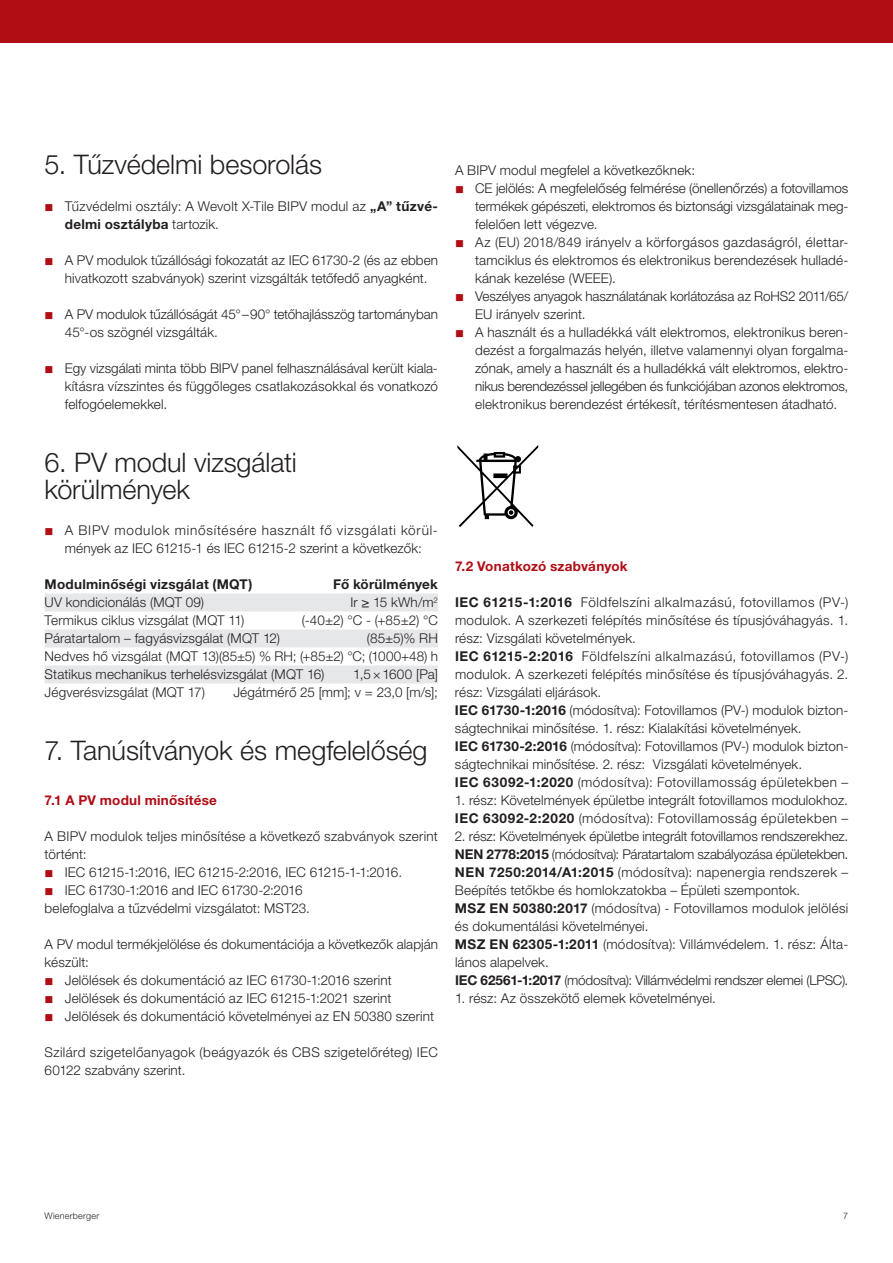
<style>
.page{position:relative;width:893px;height:1263px;background:#fff}
.page>*{position:absolute;margin:0;border:0;box-sizing:border-box;transform-origin:0 0}
.t1{font:300 27px/27px "Helvetica Neue LT Pro";letter-spacing:-.005em;color:#231f20}
.t2{font:300 13.5px/18px "Helvetica Neue LT Pro";letter-spacing:.01em;color:#231f20}
.t3{font:300 13.5px/18px "Helvetica Neue LT Pro";letter-spacing:.05em;color:#231f20;text-align:center}
.t4{font:300 13.5px "Helvetica Neue LT Pro";letter-spacing:-.025em;color:#231f20}
.t5{font:700 13.5px "Helvetica Neue LT Pro";letter-spacing:.015em;color:#b00d15}
.t6{font:700 13.5px "Helvetica Neue LT Pro";letter-spacing:.015em;color:#231f20}
.t7{font:300 9px "Helvetica Neue LT Pro";letter-spacing:.03em;color:#231f20}
.s1{color:#b00d15}
.s2{font-weight:700}
</style>
<div class="page">
<div style="left:0;top:0;width:893px;height:43px;background:#b00d15"></div>
<div style="left:45px;top:593px;width:393px;height:18px;background:#e6e7e9"></div>
<div style="left:45px;top:629px;width:393px;height:18px;background:#e6e7e9"></div>
<div style="left:45px;top:665px;width:393px;height:18px;background:#e6e7e9"></div>
<svg style="left:457px;top:445px;width:81px;height:82px"></svg>
<h1 class="t1" style="left:45px;top:150px;width:279px">5. Tűzvédelmi besorolás</h1>
<p class="t2" style="left:65px;top:197px;width:375px;text-indent:-20px"><span class="s1">■</span> Tűzvédelmi osztály: A Wevolt X-Tile BIPV modul az <span class="s2">„A” tűzvé&shy;delmi osztályba</span> tartozik.</p>
<p class="t2" style="left:45px;top:251px;width:395px;text-align:center"><span class="s1">■</span> A PV modulok tűzállósági fokozatát az IEC 61730-2 (és az ebben hivatkozott szabványok) szerint vizsgálták tetőfedő anyagként.</p>
<p class="t2" style="left:65px;top:305px;width:375px;text-indent:-20px"><span class="s1">■</span> A PV modulok tűzállóságát 45°–90° tetőhajlásszög tartományban<br>45°-os szögnél vizsgálták.</p>
<p class="t2" style="left:65px;top:359px;width:375px;text-align:justify;text-indent:-20px"><span class="s1">■</span> Egy vizsgálati minta több BIPV panel felhasználásával került kiala&shy;kításra vízszintes és függőleges csatlakozásokkal és vonatkozó felfogóelemekkel.</p>
<h1 class="t1" style="left:45px;top:448px;width:254px">6. PV modul vizsgálati körülmények</h1>
<p class="t3" style="left:45px;top:521px;width:395px"><span class="s1">■</span> A BIPV modulok minősítésére használt fő vizsgálati körül&shy;mények az IEC 61215-1 és IEC 61215-2 szerint a következők:</p>
<p class="t6" style="left:45px;top:576px;width:209px">Modulminőségi vizsgálat (MQT)</p>
<p class="t6" style="left:333px;top:576px;width:106px">Fő körülmények</p>
<p class="t2" style="left:45px;top:593px;width:161px">UV kondicionálás (MQT 09)</p>
<p class="t2" style="left:350px;top:593px;width:89px">Ir ≥ 15 kWh/m<sup>2</sup></p>
<p class="t2" style="left:45px;top:611px;width:201px">Termikus ciklus vizsgálat (MQT 11)</p>
<p class="t2" style="left:302px;top:611px;width:138px">(-40±2) °C - (+85±2) °C</p>
<p class="t2" style="left:45px;top:629px;width:237px">Páratartalom – fagyásvizsgálat (MQT 12)</p>
<p class="t2" style="left:45px;top:629px;width:395px;text-align:justify;text-indent:322px">(85±5)% RH Nedves hő vizsgálat (MQT 13)(85±5) % RH; (+85±2) °C; (1000+48) h Statikus mechanikus terhelésvizsgálat (MQT 16)</p>
<p class="t2" style="left:353px;top:665px;width:86px">1,5×1600 [Pa]</p>
<p class="t2" style="left:45px;top:683px;width:162px">Jégverésvizsgálat (MQT 17)</p>
<p class="t2" style="left:233px;top:683px;width:206px">Jégátmérő 25 [mm]; v = 23,0 [m/s];</p>
<h1 class="t1" style="left:45px;top:736px;width:384px">7. Tanúsítványok és megfelelőség</h1>
<p class="t5" style="left:45px;top:792px;width:174px">7.1 A PV modul minősítése</p>
<p class="t2" style="left:45px;top:827px;width:395px">A BIPV modulok teljes minősítése a következő szabványok szerint történt:</p>
<p class="t4" style="left:45px;top:864px;width:356px"><span class="s1">■</span> IEC 61215-1:2016, IEC 61215-2:2016, IEC 61215-1-1:2016.</p>
<p class="t2" style="left:45px;top:881px;width:264px"><span class="s1">■</span> IEC 61730-1:2016 and IEC 61730-2:2016 belefoglalva a tűzvédelmi vizsgálatot: MST23.</p>
<p class="t2" style="left:45px;top:935px;width:395px">A PV modul termékjelölése és dokumentációja a következők alapján készült:</p>
<p class="t2" style="left:45px;top:971px;width:349px"><span class="s1">■</span> Jelölések és dokumentáció az IEC 61730-1:2016 szerint</p>
<p class="t2" style="left:45px;top:989px;width:348px"><span class="s1">■</span> Jelölések és dokumentáció az IEC 61215-1:2021 szerint</p>
<p class="t2" style="left:45px;top:1007px;width:391px"><span class="s1">■</span> Jelölések és dokumentáció követelményei az EN 50380 szerint</p>
<p class="t2" style="left:45px;top:1043px;width:395px">Szilárd szigetelőanyagok (beágyazók és CBS szigetelőréteg) IEC<br>60122 szabvány szerint.</p>
<p class="t2" style="left:455px;top:161px;width:242px">A BIPV modul megfelel a következőknek:</p>
<p class="t2" style="left:475px;top:179px;width:375px;text-align:justify;text-indent:-20px"><span class="s1">■</span> CE jelölés: A megfelelőség felmérése (önellenőrzés) a fotovillamos termékek gépészeti, elektromos és biztonsági vizsgálatainak meg&shy;felelően lett végezve.</p>
<p class="t2" style="left:475px;top:233px;width:375px;text-align:justify;text-indent:-20px"><span class="s1">■</span> Az (EU) 2018/849 irányelv a körforgásos gazdaságról, élettar&shy;tamciklus és elektromos és elektronikus berendezések hulladé&shy;kának kezelése (WEEE).</p>
<p class="t2" style="left:475px;top:287px;width:375px;text-indent:-20px"><span class="s1">■</span> Veszélyes anyagok használatának korlátozása az RoHS2 2011/65/<br>EU irányelv szerint.</p>
<p class="t2" style="left:475px;top:323px;width:375px;text-align:justify;text-indent:-20px"><span class="s1">■</span> A használt és a hulladékká vált elektromos, elektronikus beren&shy;dezést a forgalmazás helyén, illetve valamennyi olyan forgalma&shy;zónak, amely a használt és a hulladékká vált elektromos, elektro&shy;nikus berendezéssel jellegében és funkciójában azonos elektromos, elektronikus berendezést értékesít, térítésmentesen átadható.</p>
<p class="t5" style="left:455px;top:558px;width:174px">7.2 Vonatkozó szabványok</p>
<p class="t2" style="left:455px;top:593px;width:395px"><span class="s2">IEC 61215-1:2016</span> Földfelszíni alkalmazású, fotovillamos (PV-) modulok. A szerkezeti felépítés minősítése és típusjóváhagyás. 1. rész: Vizsgálati követelmények.<br><span class="s2">IEC 61215-2:2016</span> Földfelszíni alkalmazású, fotovillamos (PV-) modulok. A szerkezeti felépítés minősítése és típusjóváhagyás. 2. rész: Vizsgálati eljárások.<br><span class="s2">IEC 61730-1:2016</span> (módosítva): Fotovillamos (PV-) modulok bizton&shy;ságtechnikai minősítése. 1. rész: Kialakítási követelmények.<br><span class="s2">IEC 61730-2:2016</span> (módosítva): Fotovillamos (PV-) modulok bizton&shy;ságtechnikai minősítése. 2. rész: Vizsgálati követelmények.<br><span class="s2">IEC 63092-1:2020</span> (módosítva): Fotovillamosság épületekben –</p>
<p class="t2" style="left:455px;top:791px;width:395px">1. rész: Követelmények épületbe integrált fotovillamos modulokhoz.<br><span class="s2">IEC 63092-2:2020</span> (módosítva): Fotovillamosság épületekben –</p>
<p class="t2" style="left:455px;top:827px;width:395px">2. rész: Követelmények épületbe integrált fotovillamos rendszerekhez.<br><span class="s2">NEN 2778:2015</span> (módosítva): Páratartalom szabályozása épületekben.<br><span class="s2">NEN 7250:2014/A1:2015</span> (módosítva): napenergia rendszerek – Beépítés tetőkbe és homlokzatokba – Épületi szempontok.<br><span class="s2">MSZ EN 50380:2017</span> (módosítva) - Fotovillamos modulok jelölési és dokumentálási követelményei.<br><span class="s2">MSZ EN 62305-1:2011</span> (módosítva): Villámvédelem. 1. rész: Álta&shy;lános alapelvek.<br><span class="s2">IEC 62561-1:2017</span> (módosítva): Villámvédelmi rendszer elemei (LPSC).</p>
<p class="t2" style="left:455px;top:989px;width:260px">1. rész: Az összekötő elemek követelményei.</p>
<p class="t7" style="left:45px;top:1210px;width:56px">Wienerberger</p>
<p class="t7" style="left:843px;top:1210px;width:7px">7</p>
</div>
